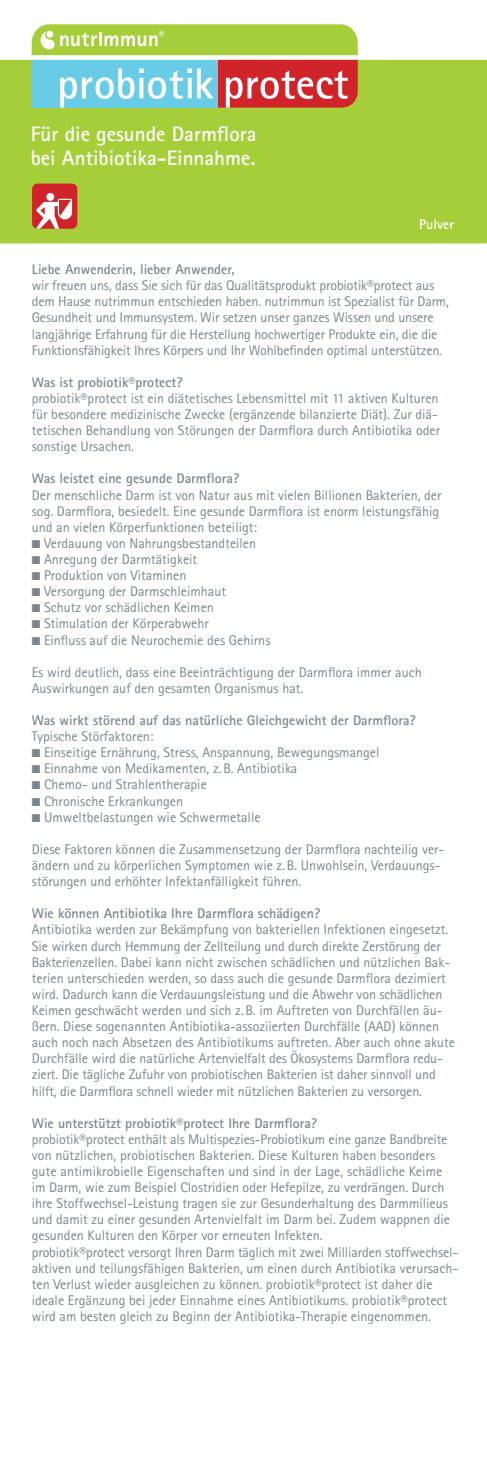
<style>
.page{position:relative;width:487px;height:1459px;background:#fff}
.page>*{position:absolute;margin:0;border:0;box-sizing:border-box;transform-origin:0 0}
.t1{font:700 21px/24.5px "Rotis Sans Serif";color:#fff}
.t2{font:14px/16.1px "Rotis Sans Serif";color:#7a868d}
.t3{font:700 14px "Rotis Sans Serif";color:#7a868d}
.t4{font:700 14px "Rotis Sans Serif";color:#fff}
</style>
<div class="page">
<div style="left:0;top:60px;width:486px;height:183px;background:#a6ce39"></div>
<div style="left:32px;top:183px;width:45px;height:46px;background:#d1232a;border-radius:6px"></div>
<div style="left:46px;top:193px;width:8px;height:8px;background:#fff;border-radius:50%"></div>
<svg style="left:36px;top:199px;width:36px;height:30px"></svg>
<svg style="left:32px;top:24px;width:325px;height:84px;background:#aeb48a"></svg>
<h1 class="t1" style="left:31px;top:121px;width:227px">Für die gesunde Darmflora bei Antibiotika-Einnahme.</h1>
<p class="t4" style="left:418px;top:215px;width:36px">Pulver</p>
<p class="t3" style="left:32px;top:260px;width:204px">Liebe Anwenderin, lieber Anwender,</p>
<p class="t2" style="left:32px;top:277px;width:418px">wir freuen uns, dass Sie sich für das Qualitätsprodukt probiotik®protect aus dem Hause nutrimmun entschieden haben. nutrimmun ist Spezialist für Darm, Gesundheit und Immunsystem. Wir setzen unser ganzes Wissen und unsere langjährige Erfahrung für die Herstellung hochwertiger Produkte ein, die die Funktionsfähigkeit Ihres Körpers und Ihr Wohlbefinden optimal unterstützen.</p>
<p class="t3" style="left:32px;top:373px;width:152px">Was ist probiotik®protect?</p>
<p class="t2" style="left:32px;top:390px;width:409px">probiotik®protect ist ein diätetisches Lebensmittel mit 11 aktiven Kulturen für besondere medizinische Zwecke (ergänzende bilanzierte Diät). Zur diä&shy;tetischen Behandlung von Störungen der Darmflora durch Antibiotika oder sonstige Ursachen.</p>
<p class="t3" style="left:32px;top:470px;width:209px">Was leistet eine gesunde Darmflora?</p>
<p class="t2" style="left:32px;top:487px;width:411px">Der menschliche Darm ist von Natur aus mit vielen Billionen Bakterien, der sog. Darmflora, besiedelt. Eine gesunde Darmflora ist enorm leistungsfähig und an vielen Körperfunktionen beteiligt:</p>
<p class="t2" style="left:32px;top:535px;width:226px">■ Verdauung von Nahrungsbestandteilen</p>
<p class="t2" style="left:32px;top:551px;width:167px">■ Anregung der Darmtätigkeit</p>
<p class="t2" style="left:32px;top:567px;width:156px">■ Produktion von Vitaminen</p>
<p class="t2" style="left:32px;top:583px;width:195px">■ Versorgung der Darmschleimhaut</p>
<p class="t2" style="left:32px;top:599px;width:183px">■ Schutz vor schädlichen Keimen</p>
<p class="t2" style="left:32px;top:615px;width:178px">■ Stimulation der Körperabwehr</p>
<p class="t2" style="left:32px;top:631px;width:240px">■ Einfluss auf die Neurochemie des Gehirns</p>
<p class="t2" style="left:32px;top:664px;width:391px">Es wird deutlich, dass eine Beeinträchtigung der Darmflora immer auch<br>Auswirkungen auf den gesamten Organismus hat.</p>
<p class="t3" style="left:32px;top:711px;width:385px">Was wirkt störend auf das natürliche Gleichgewicht der Darmflora?</p>
<p class="t2" style="left:32px;top:728px;width:123px">Typische Störfaktoren:</p>
<p class="t2" style="left:32px;top:744px;width:349px">■ Einseitige Ernährung, Stress, Anspannung, Bewegungsmangel</p>
<p class="t2" style="left:32px;top:760px;width:267px">■ Einnahme von Medikamenten, z.B. Antibiotika</p>
<p class="t2" style="left:32px;top:776px;width:176px">■ Chemo- und Strahlentherapie</p>
<p class="t2" style="left:32px;top:792px;width:152px">■ Chronische Erkrankungen</p>
<p class="t2" style="left:32px;top:809px;width:230px">■ Umweltbelastungen wie Schwermetalle</p>
<p class="t2" style="left:32px;top:841px;width:412px">Diese Faktoren können die Zusammensetzung der Darmflora nachteilig ver&shy;ändern und zu körperlichen Symptomen wie z.B. Unwohlsein, Verdauungs&shy;störungen und erhöhter Infektanfälligkeit führen.</p>
<p class="t3" style="left:32px;top:904px;width:289px">Wie können Antibiotika Ihre Darmflora schädigen?</p>
<p class="t2" style="left:32px;top:921px;width:424px">Antibiotika werden zur Bekämpfung von bakteriellen Infektionen eingesetzt.<br>Sie wirken durch Hemmung der Zellteilung und durch direkte Zerstörung der Bakterienzellen. Dabei kann nicht zwischen schädlichen und nützlichen Bak&shy;terien unterschieden werden, so dass auch die gesunde Darmflora dezimiert wird. Dadurch kann die Verdauungsleistung und die Abwehr von schädlichen Keimen geschwächt werden und sich z.B. im Auftreten von Durchfällen äu&shy;ßern. Diese sogenannten Antibiotika-assoziierten Durchfälle (AAD) können auch noch nach Absetzen des Antibiotikums auftreten. Aber auch ohne akute Durchfälle wird die natürliche Artenvielfalt des Ökosystems Darmflora redu&shy;ziert. Die tägliche Zufuhr von probiotischen Bakterien ist daher sinnvoll und hilft, die Darmflora schnell wieder mit nützlichen Bakterien zu versorgen.</p>
<p class="t3" style="left:32px;top:1114px;width:286px">Wie unterstützt probiotik®protect Ihre Darmflora?</p>
<p class="t2" style="left:32px;top:1131px;width:427px">probiotik®protect enthält als Multispezies-Probiotikum eine ganze Bandbreite von nützlichen, probiotischen Bakterien. Diese Kulturen haben besonders gute antimikrobielle Eigenschaften und sind in der Lage, schädliche Keime im Darm, wie zum Beispiel Clostridien oder Hefepilze, zu verdrängen. Durch ihre Stoffwechsel-Leistung tragen sie zur Gesunderhaltung des Darmmilieus und damit zu einer gesunden Artenvielfalt im Darm bei. Zudem wappnen die gesunden Kulturen den Körper vor erneuten Infekten.<br>probiotik®protect versorgt Ihren Darm täglich mit zwei Milliarden stoffwechsel&shy;aktiven und teilungsfähigen Bakterien, um einen durch Antibiotika verursach&shy;ten Verlust wieder ausgleichen zu können. probiotik®protect ist daher die ideale Ergänzung bei jeder Einnahme eines Antibiotikums. probiotik®protect wird am besten gleich zu Beginn der Antibiotika-Therapie eingenommen.</p>
</div>
